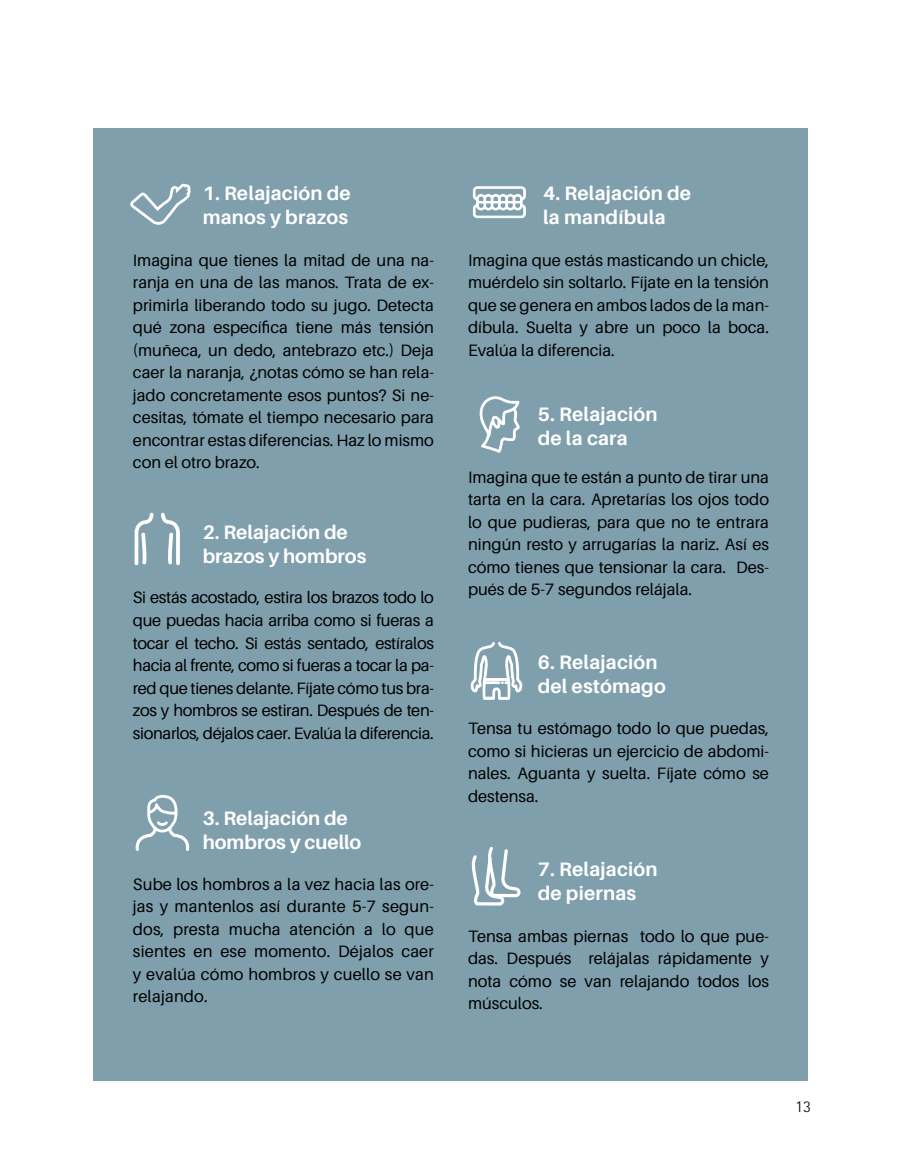
<style>
.page{position:relative;width:902px;height:1174px;background:#fff}
.page>*{position:absolute;margin:0;border:0;box-sizing:border-box;transform-origin:0 0}
.t1{font:700 19.5px/24px "Aileron";letter-spacing:.01em;color:#fff}
.t2{font:16.5px/22.5px "Aileron";color:#000;text-align:justify}
.t3{font:300 16.5px "Rotis Sans Serif Std";color:#000}
</style>
<div class="page">
<div style="left:94px;top:128px;width:714px;height:952px;background:#7f9fac"></div>
<svg style="left:130px;top:183px;width:61px;height:42px"></svg>
<svg style="left:472px;top:186px;width:54px;height:33px"></svg>
<svg style="left:479px;top:396px;width:41px;height:57px"></svg>
<svg style="left:470px;top:642px;width:52px;height:58px"></svg>
<svg style="left:471px;top:847px;width:50px;height:58px"></svg>
<svg style="left:134px;top:512px;width:46px;height:54px"></svg>
<svg style="left:135px;top:795px;width:55px;height:56px"></svg>
<p class="t1" style="left:203px;top:181px;width:150px">1. Relajación de manos y brazos</p>
<p class="t1" style="left:543px;top:181px;width:150px">4. Relajación de la mandíbula</p>
<p class="t2" style="left:133px;top:249px;width:302px">Imagina que tienes la mitad de una na&shy;ranja en una de las manos. Trata de ex&shy;primirla liberando todo su jugo. Detecta qué zona específica tiene más tensión (muñeca, un dedo, antebrazo etc.) Deja caer la naranja, ¿notas cómo se han rela&shy;jado concretamente esos puntos? Si ne&shy;cesitas, tómate el tiempo necesario para encontrar estas diferencias. Haz lo mismo con el otro brazo.</p>
<p class="t2" style="left:468px;top:249px;width:302px">Imagina que estás masticando un chicle, muérdelo sin soltarlo. Fíjate en la tensión que se genera en ambos lados de la man&shy;díbula. Suelta y abre un poco la boca.<br>Evalúa la diferencia.</p>
<p class="t2" style="left:468px;top:466px;width:302px">Imagina que te están a punto de tirar una tarta en la cara. Apretarías los ojos todo lo que pudieras, para que no te entrara ningún resto y arrugarías la nariz. Así es cómo tienes que tensionar la cara. Des&shy;pués de 5-7 segundos relájala.</p>
<p class="t1" style="left:537px;top:402px;width:121px">5. Relajación de la cara</p>
<p class="t1" style="left:203px;top:520px;width:165px">2. Relajación de brazos y hombros</p>
<p class="t2" style="left:133px;top:586px;width:302px">Si estás acostado, estira los brazos todo lo que puedas hacia arriba como si fueras a tocar el techo. Si estás sentado, estíralos hacia al frente, como si fueras a tocar la pa&shy;red que tienes delante. Fíjate cómo tus bra&shy;zos y hombros se estiran. Después de ten&shy;sionarlos, déjalos caer. Evalúa la diferencia.</p>
<p class="t1" style="left:537px;top:650px;width:130px">6. Relajación del estómago</p>
<p class="t2" style="left:468px;top:717px;width:302px">Tensa tu estómago todo lo que puedas, como si hicieras un ejercicio de abdomi&shy;nales. Aguanta y suelta. Fíjate cómo se destensa.</p>
<p class="t1" style="left:203px;top:806px;width:160px">3. Relajación de hombros y cuello</p>
<p class="t2" style="left:133px;top:872px;width:302px">Sube los hombros a la vez hacia las ore&shy;jas y mantenlos así durante 5-7 segun&shy;dos, presta mucha atención a lo que sientes en ese momento. Déjalos caer y evalúa cómo hombros y cuello se van relajando.</p>
<p class="t1" style="left:537px;top:857px;width:121px">7. Relajación de piernas</p>
<p class="t2" style="left:468px;top:925px;width:302px">Tensa ambas piernas todo lo que pue&shy;das. Después relájalas rápidamente y nota cómo se van relajando todos los músculos.</p>
<p class="t3" style="left:795px;top:1097px;width:17px">13</p>
</div>
